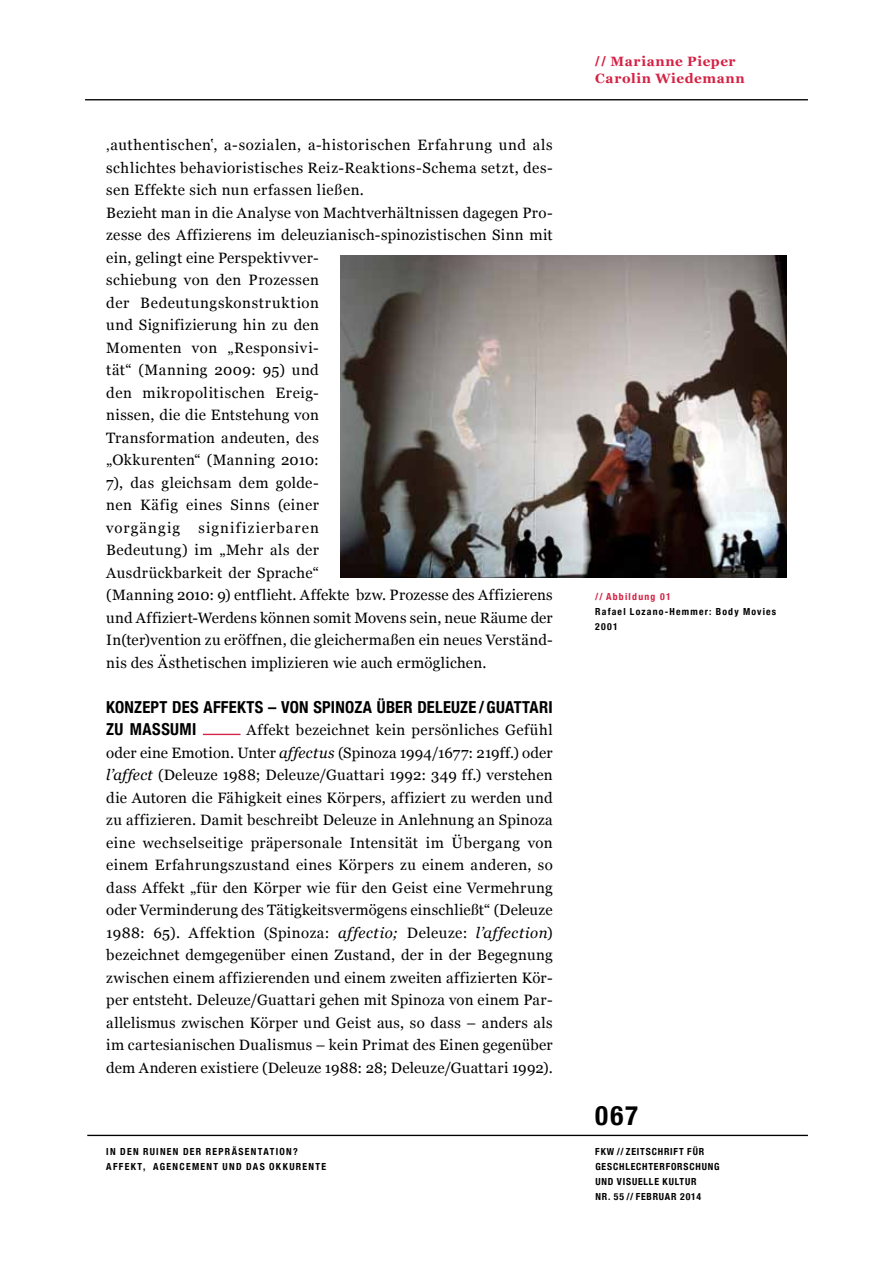
<style>
.page{position:relative;width:893px;height:1263px;background:#fff}
.page>*{position:absolute;margin:0;border:0;box-sizing:border-box;transform-origin:0 0}
.t1{font:700 condensed 27px "Helvetica Neue";color:#000}
.t2{font:700 condensed 16.5px/22.5px "Helvetica Neue";letter-spacing:.015em;color:#000}
.t3{font:15px/22.5px "Georgia";letter-spacing:.025em;color:#000}
.t4{font:700 13.5px/16.5px "Georgia";letter-spacing:.045em;color:#d52144}
.t5{font:700 condensed 9.75px/15px "Helvetica Neue";letter-spacing:.095em;color:#000}
.t6{font:700 condensed 9.75px/15px "Helvetica Neue";letter-spacing:.135em;color:#000}
.t7{font:700 condensed 9.75px/15px "Helvetica Neue";letter-spacing:.125em;color:#000}
.t8{font:700 condensed 9.75px "Helvetica Neue";color:#d52144}
.s1{font-style:italic}
.s2{font-family:"Helvetica Neue";font-stretch:condensed}
</style>
<div class="page">
<hr style="left:85px;top:99px;width:723px;height:1px;background:#000">
<hr style="left:87px;top:1135px;width:721px;height:1px;background:#000">
<hr style="left:203px;top:734px;width:38px;height:1px;background:#d52144">
<img style="left:340px;top:255px;width:447px;height:322px">
<p class="t3" style="left:106px;top:134px;width:448px">‚authentischen‛, a-sozialen, a-historischen Erfahrung und als schlichtes behavioristisches Reiz-Reaktions-Schema setzt, des&shy;sen Effekte sich nun erfassen ließen.<br>Bezieht man in die Analyse von Machtverhältnissen dagegen Pro&shy;zesse des Affizierens im deleuzianisch-spinozistischen Sinn mit ein, gelingt eine Perspektivver-<br>schiebung von den Prozessen<br>der Bedeutungskonstruktion<br>und Signifizierung hin zu den<br>Momenten von „Responsivi-<br>tät“ (Manning 2009: 95) und<br>den mikropolitischen Ereig-<br>nissen, die die Entstehung von<br>Transformation andeuten, des<br>„Okkurenten“ (Manning 2010:<br>7), das gleichsam dem golde-<br>nen Käfig eines Sinns (einer<br>vorgängig signifizierbaren<br>Bedeutung) im „Mehr als der<br>Ausdrückbarkeit der Sprache“<br>(Manning 2010: 9) entflieht. Affekte bzw. Prozesse des Affizierens und Affiziert-Werdens können somit Movens sein, neue Räume der In(ter)vention zu eröffnen, die gleichermaßen ein neues Verständ&shy;nis des Ästhetischen implizieren wie auch ermöglichen.</p>
<p class="t2" style="left:106px;top:694px;width:448px">KONZEPT DES AFFEKTS – VON SPINOZA ÜBER DELEUZE / GUATTARI<br>ZU MASSUMI</p>
<p class="t3" style="left:106px;top:719px;width:448px;text-align:justify;text-indent:140px">Affekt bezeichnet kein persönliches Gefühl oder eine Emotion. Unter <span class="s1">affectus</span> (Spinoza 1994/1677: 219ff.) oder <span class="s1">l’affect</span> (Deleuze 1988; Deleuze/Guattari 1992: 349 ff.) verstehen die Autoren die Fähigkeit eines Körpers, affiziert zu werden und zu affizieren. Damit beschreibt Deleuze in Anlehnung an Spinoza eine wechselseitige präpersonale Intensität im Übergang von einem Erfahrungszustand eines Körpers zu einem anderen, so dass Affekt „für den Körper wie für den Geist eine Vermehrung oder Verminderung des Tätigkeitsvermögens einschließt“ (Deleuze 1988: 65). Affektion (Spinoza: <span class="s1">affectio;</span> Deleuze: <span class="s1">l’affection</span>) bezeichnet demgegenüber einen Zustand, der in der Begegnung zwischen einem affizierenden und einem zweiten affizierten Kör&shy;per entsteht. Deleuze/Guattari gehen mit Spinoza von einem Par&shy;allelismus zwischen Körper und Geist aus, so dass – anders als im cartesianischen Dualismus – kein Primat des Einen gegenüber dem Anderen existiere (Deleuze 1988: 28; Deleuze/Guattari 1992).</p>
<p class="t6" style="left:106px;top:1143px;width:193px">IN DEN RUINEN DER REPRÄSENTATION?<br>AFF</p>
<p class="t6" style="left:125px;top:1158px;width:152px">EKT, AGENCEMENT UND DAS OKK</p>
<p class="t5" style="left:289px;top:1158px;width:38px">URENTE</p>
<p class="t4" style="left:595px;top:53px;width:151px"><span class="s2">//</span> Marianne Pieper<br>Carolin Wiedemann</p>
<p class="t8" style="left:595px;top:588px;width:77px">// A BBILDUNG 01</p>
<p class="t7" style="left:595px;top:603px;width:182px">RAFAEL LOZANO-HEMMER: BODY MOVIES<br>2001</p>
<h1 class="t1" style="left:595px;top:1093px;width:44px">067</h1>
<p class="t5" style="left:595px;top:1143px;width:126px">FKW // ZEITSCHRIFT FÜR<br>GESCHLECHTERFORSCHUNG<br>UND VISUELLE KULTUR<br>NR. 55 // FEBRUAR 2014</p>
</div>
